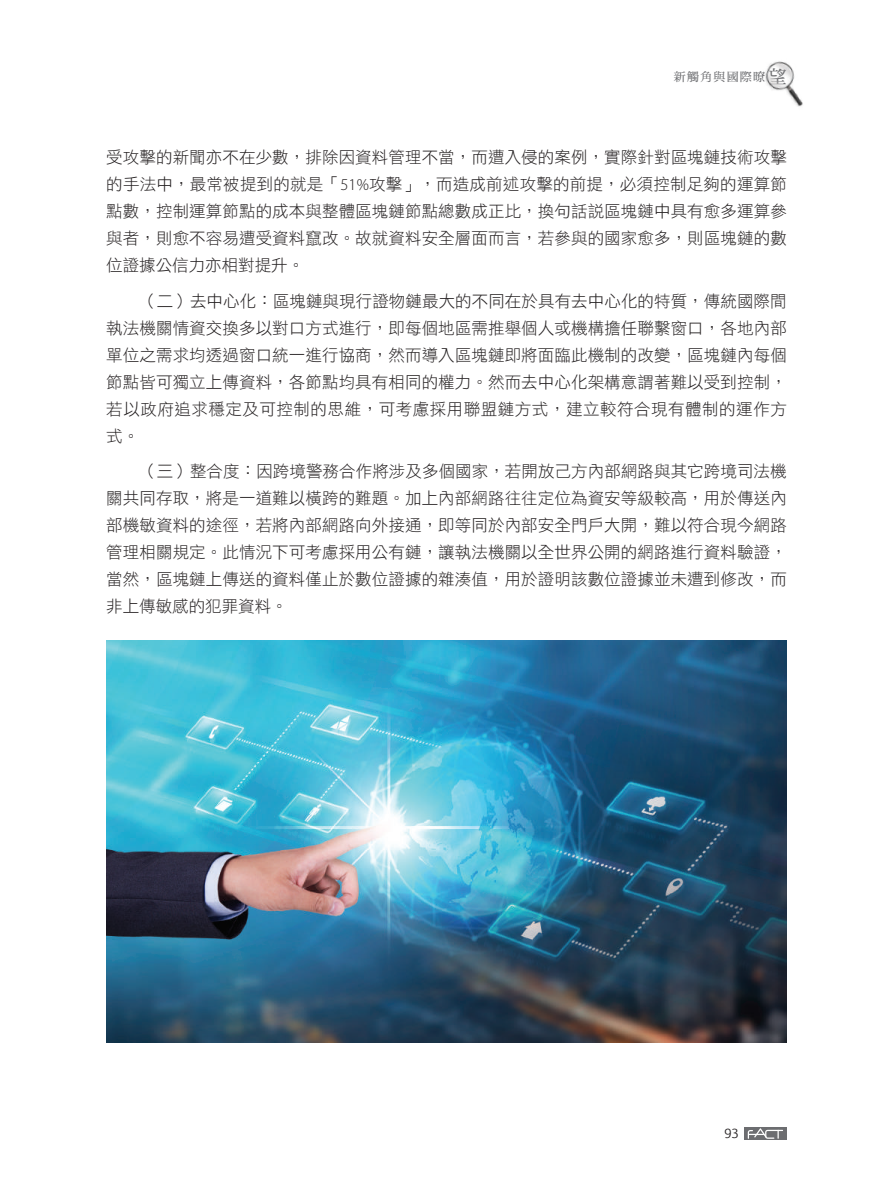
<style>
.page{position:relative;width:893px;height:1191px;background:#fff}
.page>*{position:absolute;margin:0;border:0;box-sizing:border-box;transform-origin:0 0}
.t1{font:16.5px/27px "DF Hei Std W3";letter-spacing:.005em;color:#231f20;text-align:justify}
.t2{font:12px "DF Ming Std W7";letter-spacing:.1em;color:#6c6d70}
.t3{font:12px "Euphemia UCAS";color:#231f20}
.s1{font-size:18px}
.s2{font-family:"Myriad Pro";font-weight:300}
</style>
<div class="page">
<img style="left:106px;top:640px;width:681px;height:402px">
<svg style="left:744px;top:1127px;width:43px;height:13px"></svg>
<svg style="left:748px;top:1128px;width:35px;height:10px"></svg>
<img style="left:765px;top:61px;width:38px;height:46px">
<p class="t2" style="left:674px;top:70px;width:114px">新觸角與國際暸<span class="s1">望</span></p>
<p class="t1" style="left:106px;top:143px;width:682px">受攻擊的新聞亦不在少數，排除因資料管理不當，而遭入侵的案例，實際針對區塊鏈技術攻擊的手法中，最常被提到的就是「<span class="s2">51%</span>攻擊」，而造成前述攻擊的前提，必須控制足夠的運算節點數，控制運算節點的成本與整體區塊鏈節點總數成正比，換句話說區塊鏈中具有愈多運算參與者，則愈不容易遭受資料竄改。故就資料安全層面而言，若參與的國家愈多，則區塊鏈的數位證據公信力亦相對提升。</p>
<p class="t1" style="left:106px;top:287px;width:682px;text-indent:34px">（二）去中心化：區塊鏈與現行證物鏈最大的不同在於具有去中心化的特質，傳統國際間執法機關情資交換多以對口方式進行，即每個地區需推舉個人或機構擔任聯繫窗口，各地內部單位之需求均透過窗口統一進行協商，然而導入區塊鏈即將面臨此機制的改變，區塊鏈內每個節點皆可獨立上傳資料，各節點均具有相同的權力。然而去中心化架構意謂著難以受到控制，若以政府追求穩定及可控制的思維，可考慮採用聯盟鏈方式，建立較符合現有體制的運作方式。</p>
<p class="t1" style="left:106px;top:457px;width:682px;text-indent:34px">（三）整合度：因跨境警務合作將涉及多個國家，若開放己方內部網路與其它跨境司法機關共同存取，將是一道難以橫跨的難題。加上內部網路往往定位為資安等級較高，用於傳送內部機敏資料的途徑，若將內部網路向外接通，即等同於內部安全門戶大開，難以符合現今網路管理相關規定。此情況下可考慮採用公有鏈，讓執法機關以全世界公開的網路進行資料驗證，當然，區塊鏈上傳送的資料僅止於數位證據的雜湊值，用於證明該數位證據並未遭到修改，而非上傳敏感的犯罪資料。</p>
<p class="t3" style="left:724px;top:1125px;width:15px">93</p>
</div>
